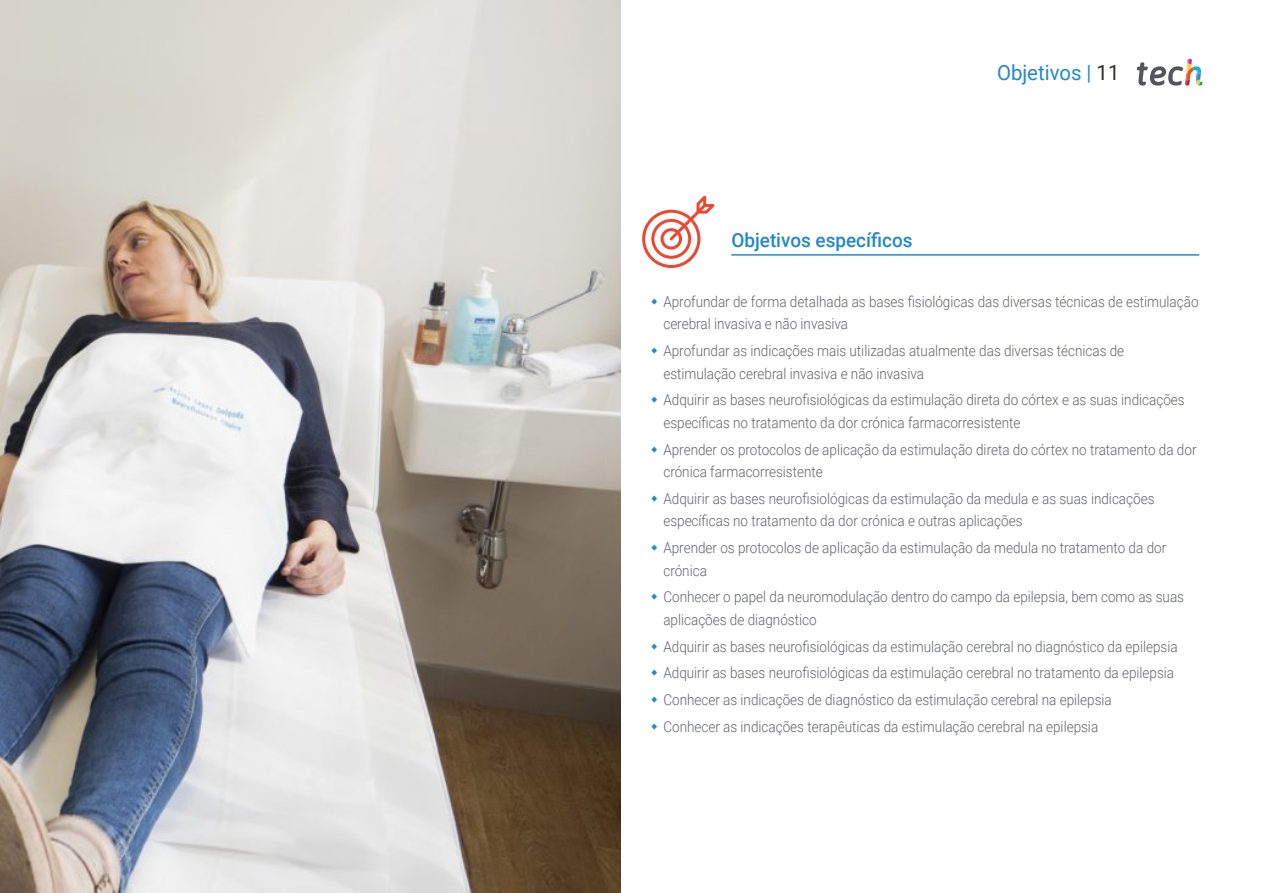
<style>
.page{position:relative;width:1263px;height:893px;background:#fff}
.page>*{position:absolute;margin:0;border:0;box-sizing:border-box;transform-origin:0 0}
.t1{font:21px "Roboto";color:#2488c9}
.t2{font:500 19.5px "Roboto";color:#2488c9}
.t3{font:300 15px/22.5px "Roboto";color:#61646a;scale:.9 1}
.s1{color:#312e20}
</style>
<div class="page">
<img style="left:0;top:0;width:621px;height:893px">
<svg style="left:1137px;top:59px;width:65px;height:27px"></svg>
<svg style="left:642px;top:196px;width:72px;height:72px"></svg>
<hr style="left:731px;top:254px;width:468px;height:1px;background:#2488c9">
<h2 class="t2" style="left:731px;top:226px;width:183px">Objetivos específicos</h2>
<h1 class="t1" style="left:997px;top:57px;width:124px">Objetivos | <span class="s1">11</span></h1>
<p class="t3" style="left:663px;top:290px;width:596px">Aprofundar de forma detalhada as bases fisiológicas das diversas técnicas de estimulação cerebral invasiva e não invasiva</p>
<p class="t3" style="left:663px;top:339px;width:514px">Aprofundar as indicações mais utilizadas atualmente das diversas técnicas de estimulação cerebral invasiva e não invasiva</p>
<p class="t3" style="left:663px;top:388px;width:581px">Adquirir as bases neurofisiológicas da estimulação direta do córtex e as suas indicações específicas no tratamento da dor crónica farmacorresistente</p>
<p class="t3" style="left:663px;top:437px;width:594px">Aprender os protocolos de aplicação da estimulação direta do córtex no tratamento da dor crónica farmacorresistente</p>
<p class="t3" style="left:663px;top:487px;width:547px">Adquirir as bases neurofisiológicas da estimulação da medula e as suas indicações específicas no tratamento da dor crónica e outras aplicações</p>
<p class="t3" style="left:663px;top:536px;width:560px">Aprender os protocolos de aplicação da estimulação da medula no tratamento da dor crónica</p>
<p class="t3" style="left:663px;top:585px;width:580px">Conhecer o papel da neuromodulação dentro do campo da epilepsia, bem como as suas aplicações de diagnóstico</p>
<p class="t3" style="left:663px;top:632px;width:573px;line-height:26.7px">Adquirir as bases neurofisiológicas da estimulação cerebral no diagnóstico da epilepsia Adquirir as bases neurofisiológicas da estimulação cerebral no tratamento da epilepsia Conhecer as indicações de diagnóstico da estimulação cerebral na epilepsia<br>Conhecer as indicações terapêuticas da estimulação cerebral na epilepsia</p>
</div>
